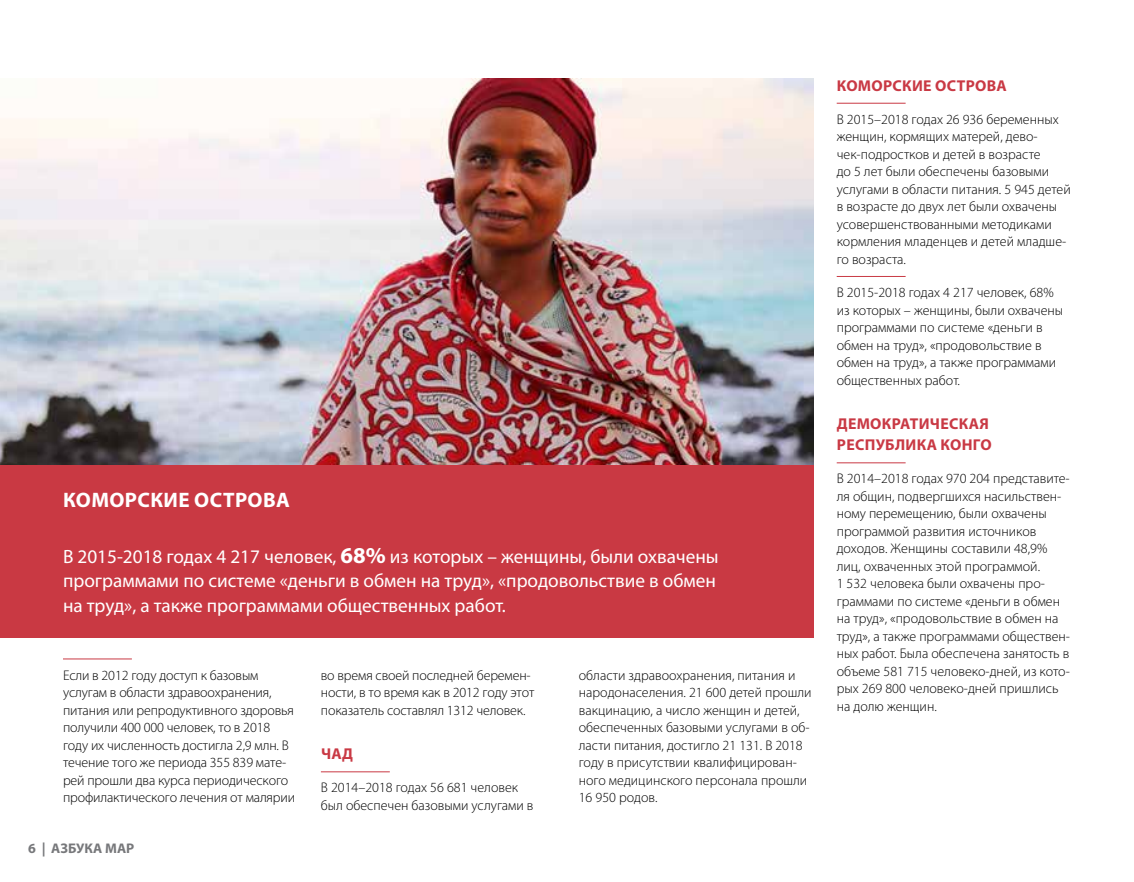
<style>
.page{position:relative;width:1134px;height:882px;background:#fff}
.page>*{position:absolute;margin:0;border:0;box-sizing:border-box;transform-origin:0 0}
.t1{font:700 21px "Myriad Pro";letter-spacing:.02em;color:#fff}
.t2{font:19.25px/24.5px "Myriad Pro";color:#fff}
.t3{font:700 15.75px/21px "Myriad Pro";letter-spacing:.02em;color:#c93944}
.t4{font:300 14px/17.5px "Myriad Pro";color:#000}
.t5{font:300 14px/17.5px "Myriad Pro";color:#000101}
.t6{font:700 14px "Myriad Pro";color:#77787b}
.s1{font-weight:700;font-size:22.75px}
</style>
<div class="page">
<hr style="left:63px;top:659px;width:69px;height:1px;background:#c93944">
<hr style="left:321px;top:771px;width:69px;height:1px;background:#c93944">
<hr style="left:837px;top:103px;width:69px;height:1px;background:#c93944">
<hr style="left:837px;top:276px;width:69px;height:1px;background:#c93944">
<hr style="left:837px;top:462px;width:69px;height:1px;background:#c93944">
<img style="left:0;top:79px;width:813px;height:386px">
<div style="left:0;top:465px;width:813px;height:173px;background:#c93943"></div>
<h1 class="t1" style="left:63px;top:486px;width:228px">КОМОРСКИЕ ОСТРОВА</h1>
<h2 class="t2" style="left:63px;top:544px;width:657px">В 2015-2018 годах 4 217 человек, <span class="s1">68%</span> из которых – женщины, были охвачены программами по системе «деньги в обмен на труд», «продовольствие в обмен на труд», а также программами общественных работ.</h2>
<p class="t4" style="left:63px;top:666px;width:234px">Если в 2012 году доступ к базовым услугам в области здравоохранения, питания или репродуктивного здоровья получили 400 000 человек, то в 2018 году их численность достигла 2,9 млн. В течение того же периода 355 839 мате&shy;рей прошли два курса периодического профилактического лечения от малярии</p>
<p class="t4" style="left:321px;top:666px;width:215px">во время своей последней беремен&shy;ности, в то время как в 2012 году этот показатель составлял 1312 человек.</p>
<p class="t3" style="left:321px;top:743px;width:34px">ЧАД</p>
<p class="t4" style="left:321px;top:779px;width:214px">В 2014–2018 годах 56 681 человек был обеспечен базовыми услугами в</p>
<p class="t6" style="left:28px;top:839px;width:108px">6 | АЗБУКА МАР</p>
<p class="t4" style="left:579px;top:666px;width:234px">области здравоохранения, питания и народонаселения. 21 600 детей прошли вакцинацию, а число женщин и детей, обеспеченных базовыми услугами в об&shy;ласти питания, достигло 21 131. В 2018 году в присутствии квалифицирован&shy;ного медицинского персонала прошли 16 950 родов.</p>
<p class="t3" style="left:837px;top:74px;width:171px">КОМОРСКИЕ ОСТРОВА</p>
<p class="t4" style="left:837px;top:111px;width:236px">В 2015–2018 годах 26 936 беременных женщин, кормящих матерей, дево&shy;чек-подростков и детей в возрасте<br>до 5 лет были обеспечены базовыми услугами в области питания. 5 945 детей в возрасте до двух лет были охвачены усовершенствованными методиками кормления младенцев и детей младше&shy;го возраста.</p>
<p class="t4" style="left:837px;top:284px;width:228px">В 2015-2018 годах 4 217 человек, 68% из которых – женщины, были охвачены программами по системе «деньги в обмен на труд», «продовольствие в обмен на труд», а также программами общественных работ.</p>
<p class="t3" style="left:837px;top:413px;width:156px">ДЕМОКРАТИЧЕСКАЯ<br>РЕСПУБЛИКА КОНГО</p>
<p class="t5" style="left:837px;top:470px;width:235px">В 2014–2018 годах 970 204 представите&shy;ля общин, подвергшихся насильствен&shy;ному перемещению, были охвачены программой развития источников доходов. Женщины составили 48,9% лиц, охваченных этой программой.<br>1 532 человека были охвачены про&shy;граммами по системе «деньги в обмен на труд», «продовольствие в обмен на труд», а также программами обществен&shy;ных работ. Была обеспечена занятость в объеме 581 715 человеко-дней, из кото&shy;рых 269 800 человеко-дней пришлись на долю женщин.</p>
</div>
